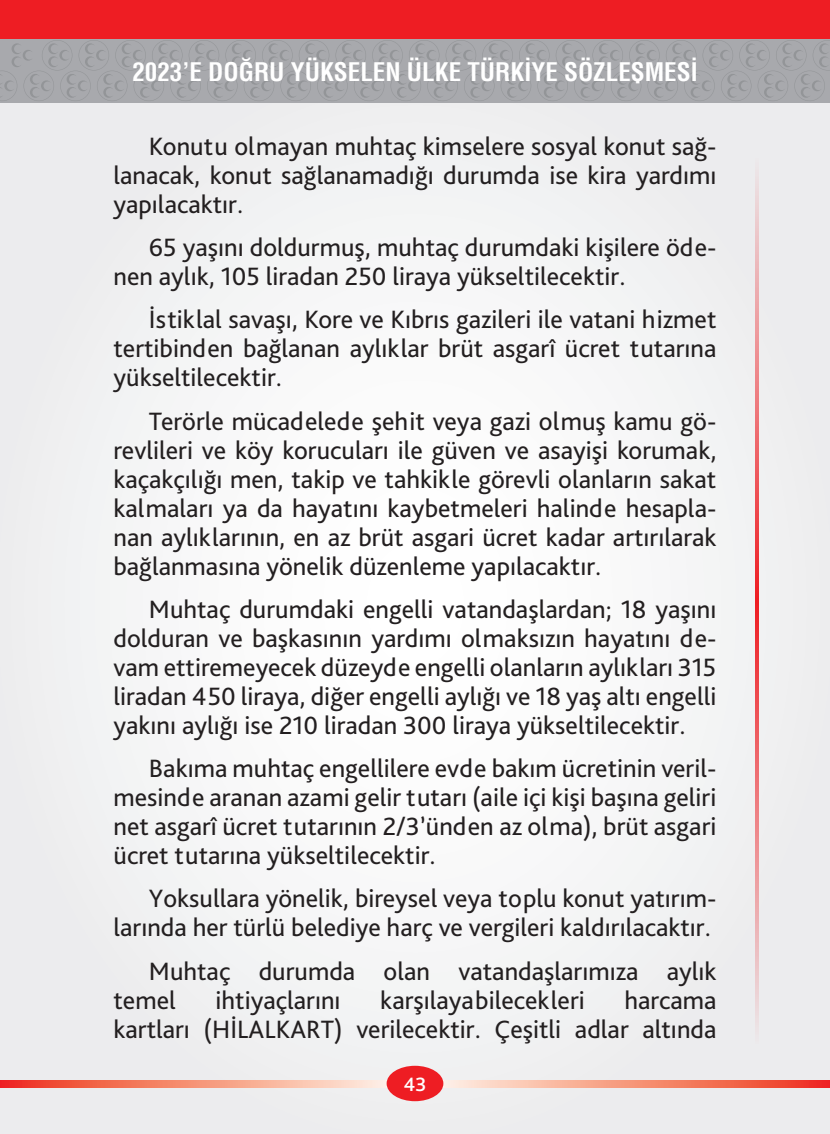
<style>
.page{position:relative;width:830px;height:1134px;background:#fff}
.page>*{position:absolute;margin:0;border:0;box-sizing:border-box;transform-origin:0 0}
.t1{font:26.25px/29px "Bliss Pro";color:#231f20;text-align:justify}
.t2{font:700 25px "MHP Condensed";color:#fff}
.t3{font:25px "Bliss Pro";color:#fff}
</style>
<div class="page">
<div style="left:0;top:74px;width:829px;height:1060px;background:#f2f3f4"></div>
<div style="left:0;top:0;width:829px;height:39px;background:#ee1d23"></div>
<div style="left:0;top:39px;width:829px;height:63px;background:#a8a9ad"></div>
<svg style="left:0;top:40px;width:829px;height:61px"></svg>
<svg style="left:0;top:1081px;width:829px;height:7px;background:#f5907a"></svg>
<div style="left:386px;top:1066px;width:57px;height:35px;background:#ee1d23;border-radius:50%"></div>
<svg style="left:755px;top:162px;width:4px;height:879px;background:#ed8386"></svg>
<p class="t2" style="left:132px;top:56px;width:566px">2023’E DOĞRU YÜKSELEN ÜLKE TÜRKİYE SÖZLEŞMESİ</p>
<p class="t1" style="left:113px;top:131px;width:604px;text-indent:35px">Konutu olmayan muhtaç kimselere sosyal konut sağ&shy;lanacak, konut sağlanamadığı durumda ise kira yardımı yapılacaktır.</p>
<p class="t1" style="left:113px;top:232px;width:604px;text-indent:35px">65 yaşını doldurmuş, muhtaç durumdaki kişilere öde&shy;nen aylık, 105 liradan 250 liraya yükseltilecektir.</p>
<p class="t1" style="left:113px;top:305px;width:604px;text-indent:35px">İstiklal savaşı, Kore ve Kıbrıs gazileri ile vatani hizmet tertibinden bağlanan aylıklar brüt asgarî ücret tutarına yükseltilecektir.</p>
<p class="t1" style="left:113px;top:406px;width:604px;text-indent:35px">Terörle mücadelede şehit veya gazi olmuş kamu gö&shy;revlileri ve köy korucuları ile güven ve asayişi korumak, kaçakçılığı men, takip ve tahkikle görevli olanların sakat kalmaları ya da hayatını kaybetmeleri halinde hesapla&shy;nan aylıklarının, en az brüt asgari ücret kadar artırılarak bağlanmasına yönelik düzenleme yapılacaktır.</p>
<p class="t1" style="left:113px;top:594px;width:604px;text-indent:35px">Muhtaç durumdaki engelli vatandaşlardan; 18 yaşını dolduran ve başkasının yardımı olmaksızın hayatını de&shy;vam ettiremeyecek düzeyde engelli olanların aylıkları 315 liradan 450 liraya, diğer engelli aylığı ve 18 yaş altı engelli yakını aylığı ise 210 liradan 300 liraya yükseltilecektir.</p>
<p class="t1" style="left:113px;top:753px;width:604px;text-indent:35px">Bakıma muhtaç engellilere evde bakım ücretinin veril&shy;mesinde aranan azami gelir tutarı (aile içi kişi başına geliri net asgarî ücret tutarının 2/3’ünden az olma), brüt asgari ücret tutarına yükseltilecektir.</p>
<p class="t1" style="left:113px;top:883px;width:604px;text-align:right">Yoksullara yönelik, bireysel veya toplu konut yatırım&shy;larında her türlü belediye harç ve vergileri kaldırılacaktır.</p>
<p class="t1" style="left:113px;top:956px;width:604px;text-indent:35px">Muhtaç durumda olan vatandaşlarımıza aylık temel</p>
<p class="t1" style="left:113px;top:985px;width:604px;text-align:right">harcama<br>kartları (HİLALKART) verilecektir. Çeşitli adlar altında</p>
<p class="t3" style="left:403px;top:1067px;width:25px">43</p>
<p class="t1" style="left:215px;top:985px;width:126px">ihtiyaçlarını</p>
<p class="t1" style="left:380px;top:985px;width:206px">karşılayabilecekleri</p>
</div>
